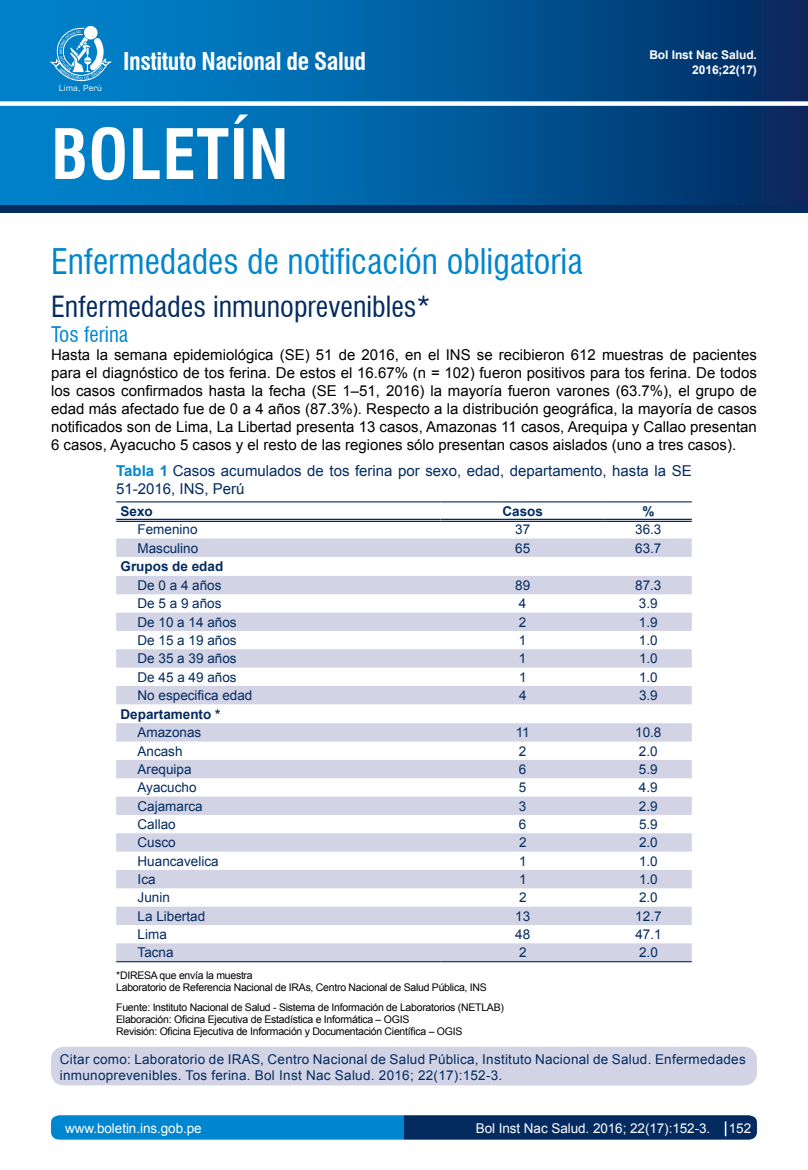
<style>
.page{position:relative;width:808px;height:1170px;background:#fff}
.page>*{position:absolute;margin:0;border:0;box-sizing:border-box;transform-origin:0 0}
.t1{font:700 condensed 67.5px "Swiss 721 BT";letter-spacing:.01em;color:#fff}
.t2{font:condensed 34.5px "Swiss 721 BT";color:#0086ce}
.t3{font:condensed 28.5px "Swiss 721 BT";color:#042b60}
.t4{font:700 condensed 24px "Swiss 721 BT";letter-spacing:-.02em;color:#fff}
.t5{font:condensed 21px "Swiss 721 BT";color:#0086ce}
.t6{font:15px/18px "Arial";color:#000;text-align:justify}
.t7{font:15px/18px "Arial";color:#042b60}
.t8{font:13.5px "Arial";color:#042b60}
.t9{font:13.5px/16.2px "Arial";letter-spacing:.02em;color:#042b60}
.t10{font:13.5px "Arial";letter-spacing:-.005em;color:#fff}
.t11{font:700 13.5px "Arial";color:#042b60}
.t12{font:700 12px/14.4px "Arial";letter-spacing:-.005em;color:#fff;text-align:right}
.t13{font:10.5px/12px "Arial";letter-spacing:-.025em;color:#000}
.t14{font:8.25px "Square 721 BT";color:#fff}
.s1{font-weight:700;color:#0086ce}
</style>
<div class="page">
<div style="left:0;top:0;width:808px;height:205px;background:linear-gradient(to right,#008dd8,#032e65)"></div>
<div style="left:0;top:205px;width:808px;height:8px;background:#042b60"></div>
<div style="left:0;top:101px;width:808px;height:5px;background:#fff"></div>
<svg style="left:51px;top:1115px;width:706px;height:24px;background:#055b98"></svg>
<div style="left:51px;top:1046px;width:706px;height:39px;background:#d2d4e5;border-radius:13px"></div>
<svg style="left:116px;top:538px;width:576px;height:423px"></svg>
<hr style="left:116px;top:501px;width:324px;height:1px;background:#042b60">
<hr style="left:440px;top:501px;width:165px;height:1px;background:#042b60">
<hr style="left:605px;top:501px;width:87px;height:1px;background:#042b60">
<hr style="left:116px;top:518px;width:324px;height:2px;background:#042b60">
<hr style="left:116px;top:521px;width:324px;height:1px;background:#042b60">
<hr style="left:440px;top:518px;width:165px;height:2px;background:#042b60">
<hr style="left:440px;top:521px;width:165px;height:1px;background:#042b60">
<hr style="left:605px;top:518px;width:87px;height:2px;background:#042b60">
<hr style="left:605px;top:521px;width:87px;height:1px;background:#042b60">
<hr style="left:116px;top:961px;width:324px;height:1px;background:#042b60">
<hr style="left:440px;top:961px;width:165px;height:1px;background:#042b60">
<hr style="left:605px;top:961px;width:87px;height:1px;background:#042b60">
<svg style="left:50px;top:26px;width:62px;height:55px"></svg>
<p class="t14" style="left:59px;top:83px;width:45px">Lima, Perú</p>
<h3 class="t4" style="left:123px;top:47px;width:244px">Instituto Nacional de Salud</h3>
<h1 class="t1" style="left:51px;top:114px;width:239px">BOLETÍN</h1>
<p class="t12" style="left:649px;top:48px;width:109px">Bol Inst Nac Salud.<br>2016;22(17)</p>
<h2 class="t2" style="left:51px;top:241px;width:533px">Enfermedades de notificación obligatoria</h2>
<h3 class="t3" style="left:51px;top:289px;width:381px">Enfermedades inmunoprevenibles*</h3>
<h3 class="t5" style="left:51px;top:322px;width:79px">Tos ferina</h3>
<p class="t6" style="left:51px;top:346px;width:707px">Hasta la semana epidemiológica (SE) 51 de 2016, en el INS se recibieron 612 muestras de pacientes para el diagnóstico de tos ferina. De estos el 16.67% (n = 102) fueron positivos para tos ferina. De todos los casos confirmados hasta la fecha (SE 1–51, 2016) la mayoría fueron varones (63.7%), el grupo de edad más afectado fue de 0 a 4 años (87.3%). Respecto a la distribución geográfica, la mayoría de casos notificados son de Lima, La Libertad presenta 13 casos, Amazonas 11 casos, Arequipa y Callao presentan 6 casos, Ayacucho 5 casos y el resto de las regiones sólo presentan casos aislados (uno a tres casos).</p>
<p class="t7" style="left:116px;top:462px;width:577px"><span class="s1">Tabla 1</span> Casos acumulados de tos ferina por sexo, edad, departamento, hasta la SE<br>51-2016, INS, Perú</p>
<p class="t11" style="left:120px;top:502px;width:34px">Sexo</p>
<p class="t11" style="left:502px;top:502px;width:42px">Casos</p>
<p class="t11" style="left:642px;top:502px;width:14px">%</p>
<p class="t8" style="left:137px;top:520px;width:62px">Femenino</p>
<p class="t8" style="left:515px;top:520px;width:17px">37</p>
<p class="t8" style="left:635px;top:520px;width:28px">36.3</p>
<p class="t8" style="left:137px;top:539px;width:62px">Masculino</p>
<p class="t8" style="left:515px;top:539px;width:17px">65</p>
<p class="t8" style="left:635px;top:539px;width:28px">63.7</p>
<p class="t11" style="left:120px;top:557px;width:104px">Grupos de edad</p>
<p class="t8" style="left:137px;top:576px;width:86px">De 0 a 4 años</p>
<p class="t8" style="left:515px;top:576px;width:17px">89</p>
<p class="t8" style="left:635px;top:576px;width:28px">87.3</p>
<p class="t8" style="left:137px;top:594px;width:86px">De 5 a 9 años</p>
<p class="t8" style="left:519px;top:594px;width:9px">4</p>
<p class="t8" style="left:639px;top:594px;width:20px">3.9</p>
<p class="t8" style="left:138px;top:613px;width:101px">De 10 a 14 años</p>
<p class="t8" style="left:519px;top:613px;width:9px">2</p>
<p class="t8" style="left:639px;top:613px;width:20px">1.9</p>
<p class="t8" style="left:138px;top:631px;width:101px">De 15 a 19 años</p>
<p class="t8" style="left:519px;top:631px;width:9px">1</p>
<p class="t8" style="left:639px;top:631px;width:20px">1.0</p>
<p class="t8" style="left:138px;top:649px;width:101px">De 35 a 39 años</p>
<p class="t8" style="left:519px;top:649px;width:9px">1</p>
<p class="t8" style="left:639px;top:649px;width:20px">1.0</p>
<p class="t8" style="left:138px;top:668px;width:101px">De 45 a 49 años</p>
<p class="t8" style="left:519px;top:668px;width:9px">1</p>
<p class="t8" style="left:639px;top:668px;width:20px">1.0</p>
<p class="t8" style="left:138px;top:686px;width:116px">No especifica edad</p>
<p class="t8" style="left:519px;top:686px;width:9px">4</p>
<p class="t8" style="left:639px;top:686px;width:20px">3.9</p>
<p class="t11" style="left:121px;top:705px;width:101px">Departamento *</p>
<p class="t8" style="left:137px;top:723px;width:65px">Amazonas</p>
<p class="t8" style="left:516px;top:723px;width:16px">11</p>
<p class="t8" style="left:635px;top:723px;width:28px">10.8</p>
<p class="t8" style="left:137px;top:742px;width:47px">Ancash</p>
<p class="t8" style="left:519px;top:742px;width:9px">2</p>
<p class="t8" style="left:639px;top:742px;width:20px">2.0</p>
<p class="t8" style="left:137px;top:760px;width:56px">Arequipa</p>
<p class="t8" style="left:519px;top:760px;width:9px">6</p>
<p class="t8" style="left:639px;top:760px;width:20px">5.9</p>
<p class="t8" style="left:138px;top:778px;width:61px">Ayacucho</p>
<p class="t8" style="left:519px;top:778px;width:9px">5</p>
<p class="t8" style="left:639px;top:778px;width:20px">4.9</p>
<p class="t8" style="left:138px;top:797px;width:67px">Cajamarca</p>
<p class="t8" style="left:519px;top:797px;width:9px">3</p>
<p class="t8" style="left:639px;top:797px;width:20px">2.9</p>
<p class="t8" style="left:138px;top:815px;width:40px">Callao</p>
<p class="t8" style="left:519px;top:815px;width:9px">6</p>
<p class="t8" style="left:639px;top:815px;width:20px">5.9</p>
<p class="t8" style="left:138px;top:833px;width:40px">Cusco</p>
<p class="t8" style="left:519px;top:833px;width:9px">2</p>
<p class="t8" style="left:639px;top:833px;width:20px">2.0</p>
<p class="t8" style="left:138px;top:852px;width:83px">Huancavelica</p>
<p class="t8" style="left:519px;top:852px;width:9px">1</p>
<p class="t8" style="left:639px;top:852px;width:20px">1.0</p>
<p class="t8" style="left:138px;top:870px;width:20px">Ica</p>
<p class="t8" style="left:519px;top:870px;width:9px">1</p>
<p class="t8" style="left:639px;top:870px;width:20px">1.0</p>
<p class="t8" style="left:138px;top:888px;width:34px">Junin</p>
<p class="t8" style="left:519px;top:888px;width:9px">2</p>
<p class="t8" style="left:639px;top:888px;width:20px">2.0</p>
<p class="t8" style="left:138px;top:907px;width:69px">La Libertad</p>
<p class="t8" style="left:515px;top:907px;width:17px">13</p>
<p class="t8" style="left:635px;top:907px;width:28px">12.7</p>
<p class="t8" style="left:138px;top:925px;width:31px">Lima</p>
<p class="t8" style="left:515px;top:925px;width:17px">48</p>
<p class="t8" style="left:635px;top:925px;width:28px">47.1</p>
<p class="t8" style="left:138px;top:943px;width:38px">Tacna</p>
<p class="t8" style="left:519px;top:943px;width:9px">2</p>
<p class="t8" style="left:639px;top:943px;width:20px">2.0</p>
<p class="t13" style="left:116px;top:969px;width:372px">*DIRESA que envía la muestra<br>Laboratorio de Referencia Nacional de IRAs, Centro Nacional de Salud Pública, INS</p>
<p class="t13" style="left:116px;top:1001px;width:389px">Fuente: Instituto Nacional de Salud - Sistema de Información de Laboratorios (NETLAB)<br>Elaboración: Oficina Ejecutiva de Estadística e Informática – OGIS<br>Revisión: Oficina Ejecutiva de Información y Documentación Científica – OGIS</p>
<p class="t9" style="left:60px;top:1051px;width:687px">Citar como: Laboratorio de IRAS, Centro Nacional de Salud Pública, Instituto Nacional de Salud. Enfermedades inmunoprevenibles. Tos ferina. Bol Inst Nac Salud. 2016; 22(17):152-3.</p>
<p class="t10" style="left:65px;top:1119px;width:138px">www.boletin.ins.gob.pe</p>
<p class="t10" style="left:476px;top:1119px;width:236px">Bol Inst Nac Salud. 2016; 22(17):152-3.</p>
<p class="t10" style="left:729px;top:1119px;width:24px">152</p>
</div>
